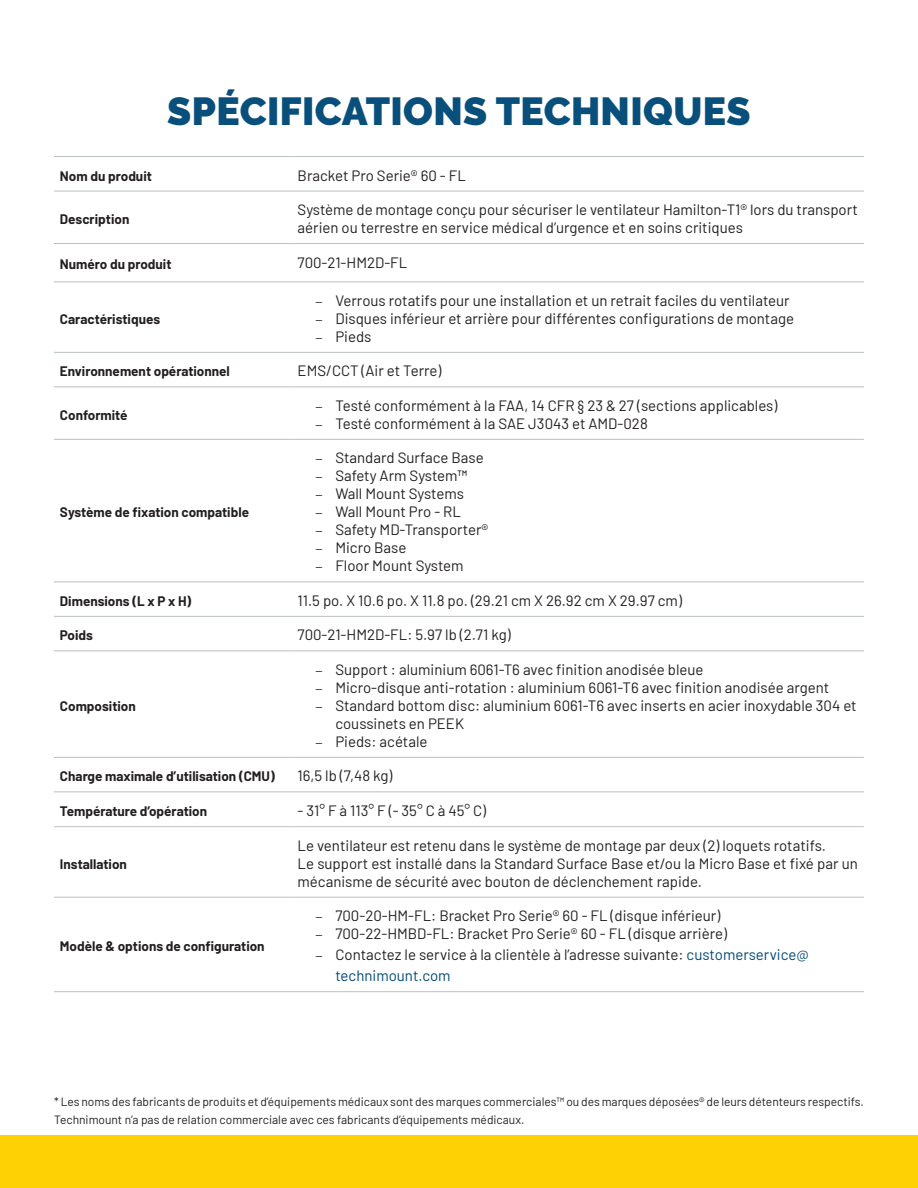
<style>
.page{position:relative;width:918px;height:1188px;background:#fff}
.page>*{position:absolute;margin:0;border:0;box-sizing:border-box;transform-origin:0 0}
.Titre_1{font:900 39px "Raleway";letter-spacing:.01em;color:#094f7b}
.Table_Cell_Text{font:15px/18px "Barlow";color:#231f20}
.Table_Titles{font:700 13.5px "Barlow";color:#231f20}
.Table_Cell_Text-2{font:12px/18px "Barlow";color:#231f20}
.s1{font-family:"Minion Pro"}
.s2{color:#000}
.s3{color:#004a76}
</style>
<div class="page">
<div style="left:0;top:1135px;width:918px;height:53px;background:#fed105"></div>
<hr style="left:0;top:0;width:1px;height:235px;background:#004a76">
<hr style="left:54px;top:156px;width:238px;height:1px;background:#babfc1">
<hr style="left:292px;top:156px;width:572px;height:1px;background:#babfc1">
<hr style="left:54px;top:191px;width:238px;height:1px;background:#babfc1">
<hr style="left:292px;top:191px;width:572px;height:1px;background:#babfc1">
<hr style="left:54px;top:243px;width:238px;height:1px;background:#babfc1">
<hr style="left:292px;top:243px;width:572px;height:1px;background:#babfc1">
<hr style="left:54px;top:282px;width:238px;height:1px;background:#babfc1">
<hr style="left:292px;top:282px;width:572px;height:1px;background:#babfc1">
<hr style="left:54px;top:352px;width:238px;height:1px;background:#babfc1">
<hr style="left:292px;top:352px;width:572px;height:1px;background:#babfc1">
<hr style="left:54px;top:387px;width:238px;height:1px;background:#babfc1">
<hr style="left:292px;top:387px;width:572px;height:1px;background:#babfc1">
<hr style="left:54px;top:439px;width:238px;height:1px;background:#babfc1">
<hr style="left:292px;top:439px;width:572px;height:1px;background:#babfc1">
<hr style="left:54px;top:582px;width:238px;height:1px;background:#babfc1">
<hr style="left:292px;top:582px;width:572px;height:1px;background:#babfc1">
<hr style="left:54px;top:616px;width:238px;height:1px;background:#babfc1">
<hr style="left:292px;top:616px;width:572px;height:1px;background:#babfc1">
<hr style="left:54px;top:651px;width:238px;height:1px;background:#babfc1">
<hr style="left:292px;top:651px;width:572px;height:1px;background:#babfc1">
<hr style="left:54px;top:757px;width:238px;height:1px;background:#babfc1">
<hr style="left:292px;top:757px;width:572px;height:1px;background:#babfc1">
<hr style="left:54px;top:792px;width:238px;height:1px;background:#babfc1">
<hr style="left:292px;top:792px;width:572px;height:1px;background:#babfc1">
<hr style="left:54px;top:826px;width:238px;height:1px;background:#babfc1">
<hr style="left:292px;top:826px;width:572px;height:1px;background:#babfc1">
<hr style="left:54px;top:897px;width:238px;height:1px;background:#babfc1">
<hr style="left:292px;top:897px;width:572px;height:1px;background:#babfc1">
<hr style="left:54px;top:991px;width:238px;height:1px;background:#babfc1">
<hr style="left:292px;top:991px;width:572px;height:1px;background:#babfc1">
<p class="Titre_1" style="left:167px;top:88px;width:585px">SPÉCIFICATIONS TECHNIQUES</p>
<p class="Table_Titles" style="left:60px;top:166px;width:93px">Nom du produit</p>
<p class="Table_Cell_Text" style="left:298px;top:165px;width:170px">Bracket Pro Serie® 60 - FL</p>
<p class="Table_Titles" style="left:60px;top:209px;width:71px">Description</p>
<p class="Table_Cell_Text" style="left:298px;top:199px;width:562px">Système de montage conçu pour sécuriser le ventilateur Hamilton-T1® lors du transport aérien ou terrestre en service médical d’urgence et en soins critiques</p>
<p class="Table_Titles" style="left:60px;top:255px;width:113px">Numéro du produit</p>
<p class="Table_Cell_Text" style="left:298px;top:252px;width:111px">700-21-HM2D-FL</p>
<p class="Table_Titles" style="left:60px;top:309px;width:102px">Caractéristiques</p>
<p class="Table_Cell_Text" style="left:315px;top:290px;width:476px"><span class="s1">–</span> Verrous rotatifs pour une installation et un retrait faciles du ventilateur</p>
<p class="Table_Cell_Text" style="left:315px;top:308px;width:480px"><span class="s1">–</span> Disques inférieur et arrière pour différentes configurations de montage</p>
<p class="Table_Cell_Text" style="left:315px;top:326px;width:58px"><span class="s1">–</span> Pieds</p>
<p class="Table_Titles" style="left:60px;top:362px;width:171px">Environnement opérationnel</p>
<p class="Table_Cell_Text" style="left:298px;top:361px;width:145px">EMS/CCT (Air et Terre)</p>
<p class="Table_Titles" style="left:60px;top:405px;width:69px">Conformité</p>
<p class="Table_Cell_Text" style="left:315px;top:395px;width:464px"><span class="s1">–</span> Testé conformément à la FAA, 14 CFR § 23 &amp; 27 (sections applicables)</p>
<p class="Table_Cell_Text" style="left:315px;top:413px;width:334px"><span class="s1">–</span> Testé conformément à la SAE J3043 et AMD-028</p>
<p class="Table_Titles" style="left:60px;top:503px;width:191px">Système de fixation compatible</p>
<p class="Table_Cell_Text" style="left:315px;top:448px;width:170px"><span class="s1">–</span> Standard Surface Base</p>
<p class="Table_Cell_Text" style="left:315px;top:466px;width:154px"><span class="s1">–</span> Safety Arm System<span class="s2">™</span></p>
<p class="Table_Cell_Text" style="left:315px;top:484px;width:151px"><span class="s1">–</span> Wall Mount Systems</p>
<p class="Table_Cell_Text" style="left:315px;top:502px;width:147px"><span class="s1">–</span> Wall Mount Pro - RL</p>
<p class="Table_Cell_Text" style="left:315px;top:520px;width:175px"><span class="s1">–</span> Safety MD-Transporter®</p>
<p class="Table_Cell_Text" style="left:315px;top:538px;width:93px"><span class="s1">–</span> Micro Base</p>
<p class="Table_Cell_Text" style="left:315px;top:556px;width:150px"><span class="s1">–</span> Floor Mount System</p>
<p class="Table_Titles" style="left:60px;top:591px;width:133px">Dimensions (L x P x H)</p>
<p class="Table_Cell_Text" style="left:298px;top:590px;width:386px">11.5 po. X 10.6 po. X 11.8 po. (29.21 cm X 26.92 cm X 29.97 cm)</p>
<p class="Table_Titles" style="left:60px;top:626px;width:35px">Poids</p>
<p class="Table_Cell_Text" style="left:298px;top:625px;width:215px">700-21-HM2D-FL: 5.97 lb (2.71 kg)</p>
<p class="Table_Titles" style="left:60px;top:696px;width:77px">Composition</p>
<p class="Table_Cell_Text" style="left:315px;top:659px;width:390px"><span class="s1">–</span> Support : aluminium 6061-T6 avec finition anodisée bleue</p>
<p class="Table_Cell_Text" style="left:315px;top:677px;width:516px"><span class="s1">–</span> Micro-disque anti-rotation : aluminium 6061-T6 avec finition anodisée argent</p>
<p class="Table_Cell_Text" style="left:335px;top:695px;width:523px;text-indent:-20px"><span class="s1">–</span> Standard bottom disc: aluminium 6061-T6 avec inserts en acier inoxydable 304 et coussinets en PEEK</p>
<p class="Table_Cell_Text" style="left:315px;top:731px;width:114px"><span class="s1">–</span> Pieds: acétale</p>
<p class="Table_Titles" style="left:60px;top:767px;width:216px">Charge maximale d’utilisation (CMU)</p>
<p class="Table_Cell_Text" style="left:298px;top:766px;width:96px">16,5 lb (7,48 kg)</p>
<p class="Table_Titles" style="left:60px;top:801px;width:149px">Température d’opération</p>
<p class="Table_Cell_Text" style="left:298px;top:800px;width:190px">- 31° F à 113° F (- 35° C à 45° C)</p>
<p class="Table_Titles" style="left:60px;top:854px;width:69px">Installation</p>
<p class="Table_Titles" style="left:60px;top:936px;width:206px">Modèle &amp; options de configuration</p>
<p class="Table_Cell_Text" style="left:298px;top:835px;width:530px">Le ventilateur est retenu dans le système de montage par deux (2) loquets rotatifs.</p>
<p class="Table_Cell_Text" style="left:298px;top:853px;width:562px">Le support est installé dans la Standard Surface Base et/ou la Micro Base et fixé par un mécanisme de sécurité avec bouton de déclenchement rapide.</p>
<p class="Table_Cell_Text" style="left:315px;top:906px;width:407px"><span class="s1">–</span> 700-20-HM-FL: Bracket Pro Serie® 60 - FL (disque inférieur)</p>
<p class="Table_Cell_Text" style="left:315px;top:924px;width:413px"><span class="s1">–</span> 700-22-HMBD-FL: Bracket Pro Serie® 60 - FL (disque arrière)</p>
<p class="Table_Cell_Text" style="left:335px;top:943px;width:475px;line-height:21px;text-indent:-20px"><span class="s1">–</span> Contactez le service à la clientèle à l’adresse suivante: <span class="s3">customerservice@ technimount.com</span></p>
<p class="Table_Cell_Text-2" style="left:54px;top:1092px;width:811px">* Les noms des fabricants de produits et d’équipements médicaux sont des marques commerciales™ ou des marques déposées® de leurs détenteurs respectifs.<br>Technimount n’a pas de relation commerciale avec ces fabricants d’équipements médicaux.</p>
</div>
